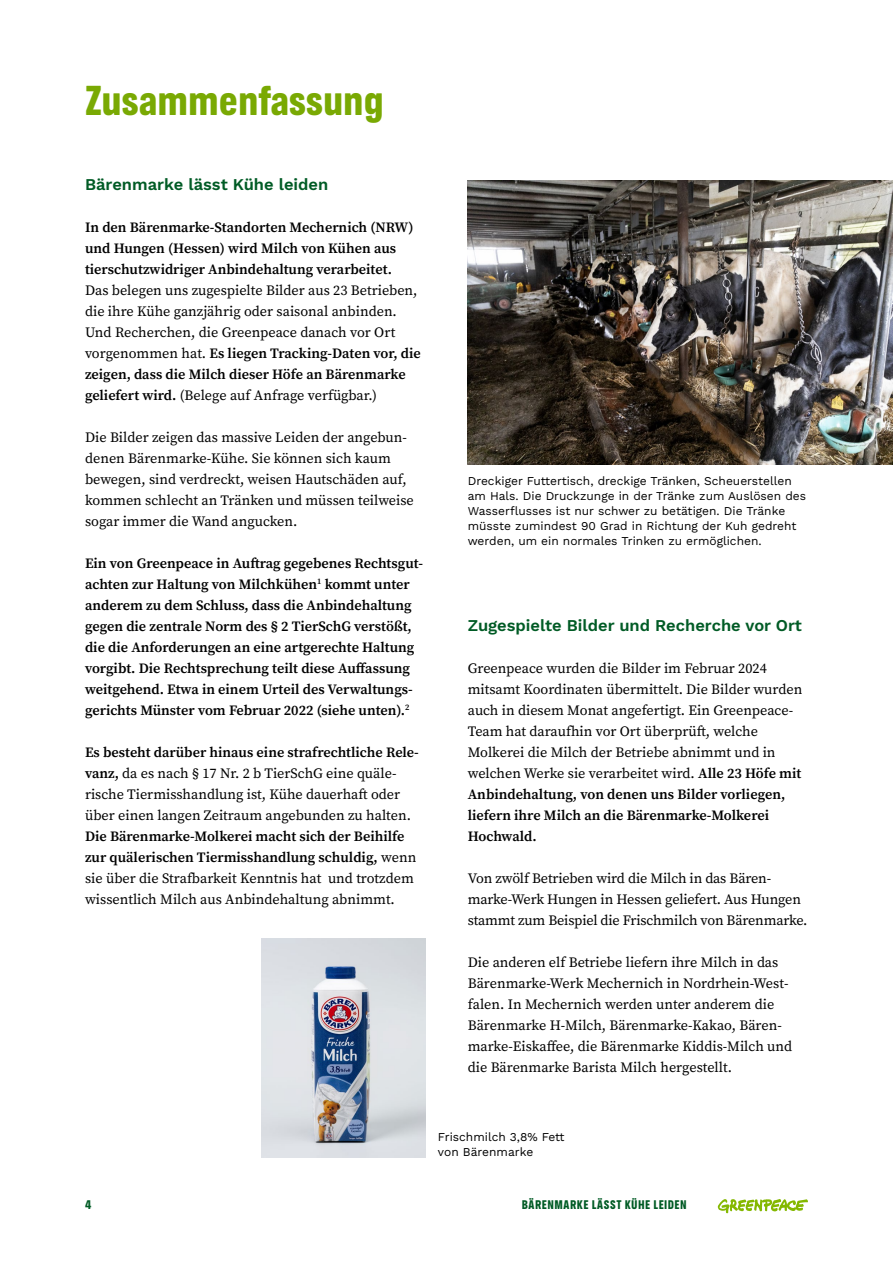
<style>
.page{position:relative;width:893px;height:1263px;background:#fff}
.page>*{position:absolute;margin:0;border:0;box-sizing:border-box;transform-origin:0 0}
.t1{font:700 37.5px "Greenpeace Sans";color:#79a903}
.t2{font:600 16.5px "Work Sans";color:#005b25}
.t3{font:14.25px/21px "Source Serif Pro";color:#000}
.t4{font:600 14.25px/21px "Source Serif Pro";color:#000}
.t5{font:12px/15px "Work Sans";color:#000}
.t6{font:700 11.25px "Greenpeace Sans";letter-spacing:.05em;color:#005b25}
.s1{font-weight:600}
</style>
<div class="page">
<svg style="left:718px;top:1199px;width:90px;height:14px"></svg>
<img style="left:468px;top:181px;width:425px;height:283px">
<img style="left:261px;top:939px;width:164px;height:218px">
<h1 class="t1" style="left:85px;top:71px;width:300px">Zusammenfassung</h1>
<p class="t2" style="left:85px;top:172px;width:245px">Bärenmarke lässt Kühe leiden</p>
<p class="t4" style="left:85px;top:217px;width:330px">In den Bärenmarke-Standorten Mechernich (NRW) und Hungen (Hessen) wird Milch von Kühen aus tierschutzwidriger Anbindehaltung verarbeitet.</p>
<p class="t3" style="left:85px;top:280px;width:337px">Das belegen uns zugespielte Bilder aus 23 Betrieben, die ihre Kühe ganzjährig oder saisonal anbinden.<br>Und Recherchen, die Greenpeace danach vor Ort vorgenommen hat. <span class="s1">Es liegen Tracking-Daten vor, die zeigen, dass die Milch dieser Höfe an Bärenmarke geliefert wird.</span> (Belege auf Anfrage verfügbar.)</p>
<p class="t3" style="left:85px;top:427px;width:330px">Die Bilder zeigen das massive Leiden der angebun&shy;denen Bärenmarke-Kühe. Sie können sich kaum bewegen, sind verdreckt, weisen Hautschäden auf, kommen schlecht an Tränken und müssen teilweise sogar immer die Wand angucken.</p>
<p class="t4" style="left:85px;top:553px;width:340px">Ein von Greenpeace in Auftrag gegebenes Rechtsgut&shy;achten zur Haltung von Milchkühen<sup>1</sup> kommt unter anderem zu dem Schluss, dass die Anbindehaltung gegen die zentrale Norm des § 2 TierSchG verstößt, die die Anforderungen an eine artgerechte Haltung vorgibt. Die Rechtsprechung teilt diese Auffassung weitgehend. Etwa in einem Urteil des Verwaltungs&shy;gerichts Münster vom Februar 2022 (siehe unten).<sup>2</sup></p>
<p class="t3" style="left:85px;top:742px;width:335px"><span class="s1">Es besteht darüber hinaus eine strafrechtliche Rele&shy;vanz,</span> da es nach § 17 Nr. 2 b TierSchG eine quäle&shy;rische Tiermisshandlung ist, Kühe dauerhaft oder über einen langen Zeitraum angebunden zu halten.</p>
<p class="t3" style="left:85px;top:826px;width:333px"><span class="s1">Die Bärenmarke-Molkerei macht sich der Beihilfe zur quälerischen Tiermisshandlung schuldig,</span> wenn sie über die Strafbarkeit Kenntnis hat und trotzdem wissentlich Milch aus Anbindehaltung abnimmt.</p>
<p class="t5" style="left:468px;top:473px;width:340px">Dreckiger Futtertisch, dreckige Tränken, Scheuerstellen am Hals. Die Druckzunge in der Tränke zum Auslösen des Wasserflusses ist nur schwer zu betätigen. Die Tränke müsste zumindest 90 Grad in Richtung der Kuh gedreht werden, um ein normales Trinken zu ermöglichen.</p>
<p class="t2" style="left:468px;top:613px;width:336px">Zugespielte Bilder und Recherche vor Ort</p>
<p class="t3" style="left:468px;top:658px;width:336px">Greenpeace wurden die Bilder im Februar 2024 mitsamt Koordinaten übermittelt. Die Bilder wurden auch in diesem Monat angefertigt. Ein Greenpeace-Team hat daraufhin vor Ort überprüft, welche Molkerei die Milch der Betriebe abnimmt und in welchen Werke sie verarbeitet wird. <span class="s1">Alle 23 Höfe mit Anbindehaltung, von denen uns Bilder vorliegen, liefern ihre Milch an die Bärenmarke-Molkerei Hochwald.</span></p>
<p class="t3" style="left:468px;top:868px;width:341px">Von zwölf Betrieben wird die Milch in das Bären&shy;marke-Werk Hungen in Hessen geliefert. Aus Hungen stammt zum Beispiel die Frischmilch von Bärenmarke.</p>
<p class="t3" style="left:468px;top:952px;width:326px">Die anderen elf Betriebe liefern ihre Milch in das Bärenmarke-Werk Mechernich in Nordrhein-West&shy;falen. In Mechernich werden unter anderem die Bärenmarke H-Milch, Bärenmarke-Kakao, Bären&shy;marke-Eiskaffee, die Bärenmarke Kiddis-Milch und die Bärenmarke Barista Milch hergestellt.</p>
<p class="t5" style="left:438px;top:1129px;width:128px">Frischmilch 3,8% Fett von Bärenmarke</p>
<p class="t6" style="left:85px;top:1196px;width:8px">4</p>
<p class="t6" style="left:522px;top:1196px;width:166px">BÄRENMARKE LÄSST KÜHE LEIDEN</p>
</div>
